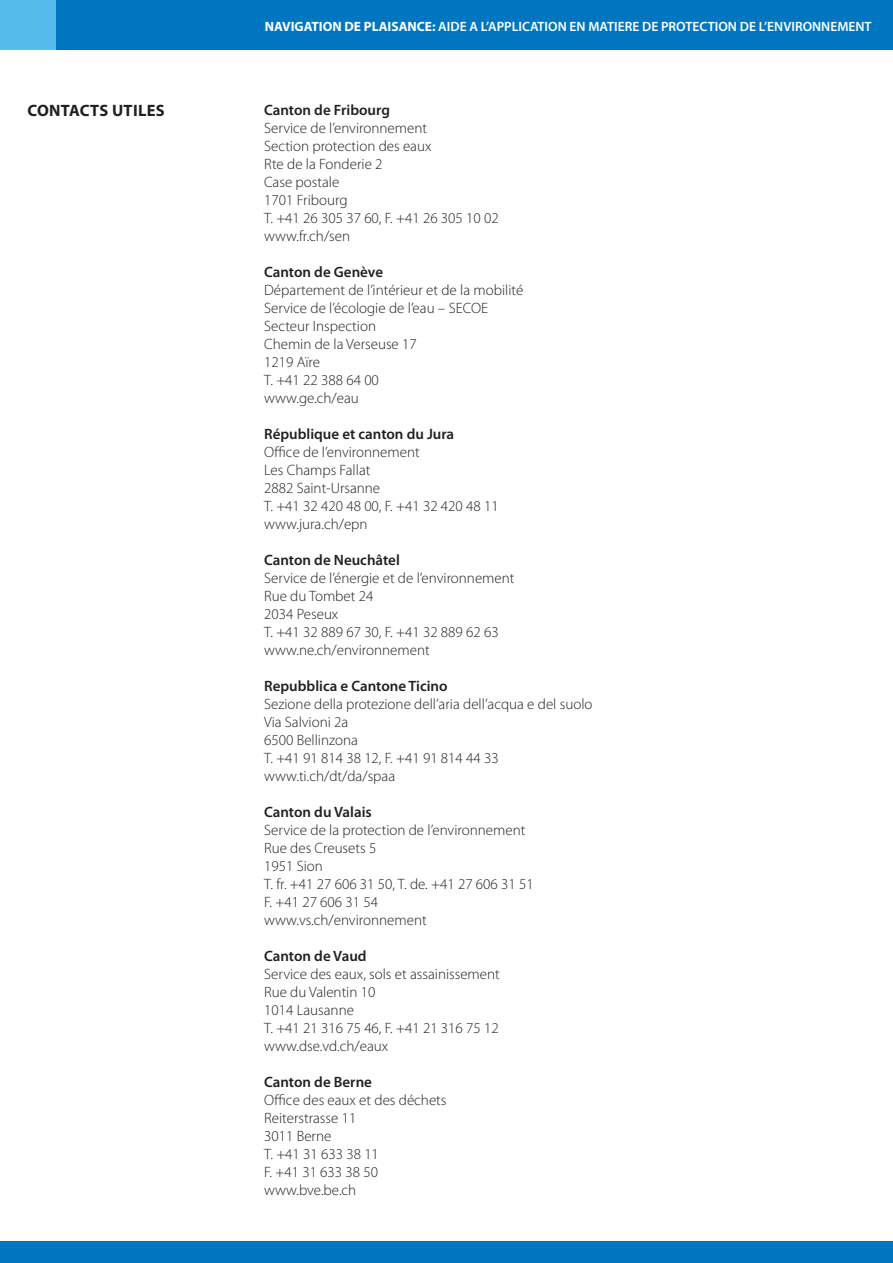
<style>
.page{position:relative;width:893px;height:1263px;background:#fff}
.page>*{position:absolute;margin:0;border:0;box-sizing:border-box;transform-origin:0 0}
.t1{font:700 16.5px "Myriad Pro";color:#231f20}
.t2{font:300 15px/18px "Myriad Pro";color:#231f20}
.t3{font:600 15px "Myriad Pro";color:#231f20}
.t4{font:600 13.5px "Myriad Pro";color:#fff}
.s1{font-weight:700}
</style>
<div class="page">
<div style="left:0;top:0;width:893px;height:50px;background:#0076c0"></div>
<div style="left:0;top:0;width:55px;height:50px;background:#54bdec"></div>
<div style="left:0;top:1242px;width:893px;height:21px;background:#0076c0"></div>
<p class="t4" style="left:265px;top:18px;width:608px"><span class="s1">NAVIGATION DE PLAISANCE:</span> AIDE A L’APPLICATION EN MATIERE DE PROTECTION DE L’ENVIRONNEMENT</p>
<p class="t1" style="left:27px;top:100px;width:21px">CONTACTS</p>
<p class="t1" style="left:112px;top:100px;width:10px">UTILES</p>
<p class="t3" style="left:264px;top:100px;width:127px">Canton de Fribourg</p>
<p class="t2" style="left:264px;top:119px;width:236px">Service de l’environnement<br>Section protection des eaux<br>Rte de la Fonderie 2<br>Case postale<br>1701 Fribourg<br>T. +41 26 305 37 60, F. +41 26 305 10 02 www.fr.ch/sen</p>
<p class="t3" style="left:264px;top:262px;width:120px">Canton de Genève</p>
<p class="t2" style="left:264px;top:281px;width:261px">Département de l’intérieur et de la mobilité<br>Service de l’écologie de l’eau – SECOE<br>Secteur Inspection<br>Chemin de la Verseuse 17<br>1219 Aïre<br>T. +41 22 388 64 00<br>www.ge.ch/eau</p>
<p class="t3" style="left:264px;top:424px;width:192px">République et canton du Jura</p>
<p class="t2" style="left:264px;top:443px;width:236px">Office de l’environnement<br>Les Champs Fallat<br>2882 Saint-Ursanne<br>T. +41 32 420 48 00, F. +41 32 420 48 11 www.jura.ch/epn</p>
<p class="t3" style="left:264px;top:550px;width:137px">Canton de Neuchâtel</p>
<p class="t2" style="left:264px;top:569px;width:252px">Service de l’énergie et de l’environnement<br>Rue du Tombet 24<br>2034 Peseux<br>T. +41 32 889 67 30, F. +41 32 889 62 63 www.ne.ch/environnement</p>
<p class="t3" style="left:264px;top:676px;width:185px">Repubblica e Cantone Ticino</p>
<p class="t2" style="left:264px;top:695px;width:330px">Sezione della protezione dell’aria dell’acqua e del suolo<br>Via Salvioni 2a<br>6500 Bellinzona<br>T. +41 91 814 38 12, F. +41 91 814 44 33 www.ti.ch/dt/da/spaa</p>
<p class="t3" style="left:264px;top:802px;width:109px">Canton du Valais</p>
<p class="t2" style="left:264px;top:821px;width:271px">Service de la protection de l’environnement<br>Rue des Creusets 5<br>1951 Sion<br>T. fr. +41 27 606 31 50, T. de. +41 27 606 31 51<br>F. +41 27 606 31 54 www.vs.ch/environnement</p>
<p class="t3" style="left:264px;top:946px;width:104px">Canton de Vaud</p>
<p class="t2" style="left:264px;top:965px;width:237px">Service des eaux, sols et assainissement<br>Rue du Valentin 10<br>1014 Lausanne<br>T. +41 21 316 75 46, F. +41 21 316 75 12 www.dse.vd.ch/eaux</p>
<p class="t3" style="left:264px;top:1072px;width:109px">Canton de Berne</p>
<p class="t2" style="left:264px;top:1091px;width:184px">Office des eaux et des déchets<br>Reiterstrasse 11<br>3011 Berne<br>T. +41 31 633 38 11<br>F. +41 31 633 38 50 www.bve.be.ch</p>
</div>
